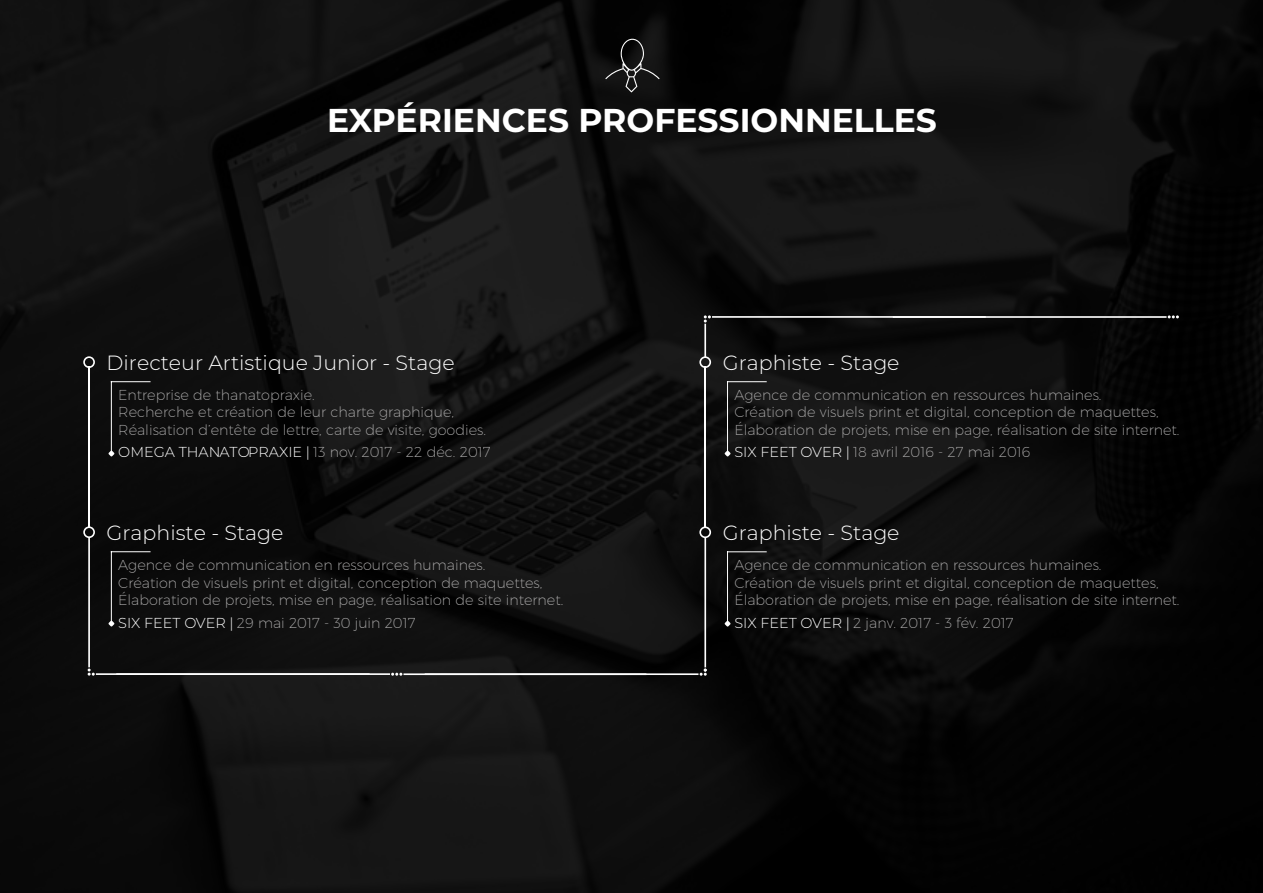
<style>
.page{position:relative;width:1263px;height:893px;background:#fff}
.page>*{position:absolute;margin:0;border:0;box-sizing:border-box;transform-origin:0 0}
.t1{font:700 33px "Montserrat";color:#fff}
.t2{font:300 20.55px "Montserrat";color:#fff}
.t3{font:200 14.4px/17.2px "Montserrat";color:#b3b2b2}
.s1{font-weight:300;color:#fff}
</style>
<div class="page">
<img style="left:0;top:0;width:1263px;height:893px">
<hr style="left:88px;top:367px;width:2px;height:160px;background:#fff">
<hr style="left:727px;top:381px;width:39px;height:1px;background:#fff">
<hr style="left:727px;top:382px;width:1px;height:72px;background:#fff">
<svg style="left:724px;top:450px;width:7px;height:7px"></svg>
<hr style="left:727px;top:552px;width:39px;height:1px;background:#fff">
<hr style="left:727px;top:552px;width:1px;height:72px;background:#fff">
<svg style="left:724px;top:621px;width:7px;height:6px"></svg>
<hr style="left:111px;top:381px;width:39px;height:1px;background:#fff">
<hr style="left:111px;top:382px;width:1px;height:72px;background:#fff">
<svg style="left:108px;top:450px;width:6px;height:7px"></svg>
<svg style="left:83px;top:356px;width:12px;height:12px"></svg>
<hr style="left:704px;top:367px;width:2px;height:160px;background:#fff">
<svg style="left:83px;top:526px;width:628px;height:150px;background:#131313"></svg>
<svg style="left:699px;top:315px;width:480px;height:53px;background:#141414"></svg>
<svg style="left:605px;top:39px;width:54px;height:53px;background:#222"></svg>
<h1 class="t1" style="left:327px;top:97px;width:611px">EXPÉRIENCES PROFESSIONNELLES</h1>
<h2 class="t2" style="left:107px;top:349px;width:350px">Directeur Artistique Junior - Stage</h2>
<p class="t3" style="left:118px;top:386px;width:369px">Entreprise de thanatopraxie.<br>Recherche et création de leur charte graphique,<br>Réalisation d’entête de lettre, carte de visite, goodies.</p>
<p class="t3" style="left:118px;top:443px;width:374px"><span class="s1">OMEGA THANATOPRAXIE |</span> 13 nov. 2017 - 22 déc. 2017</p>
<h2 class="t2" style="left:107px;top:519px;width:178px">Graphiste - Stage</h2>
<p class="t3" style="left:118px;top:556px;width:447px">Agence de communication en ressources humaines.<br>Création de visuels print et digital, conception de maquettes,<br>Élaboration de projets, mise en page, réalisation de site internet.</p>
<p class="t3" style="left:118px;top:613px;width:299px"><span class="s1">SIX FEET OVER |</span> 29 mai 2017 - 30 juin 2017</p>
<h2 class="t2" style="left:723px;top:349px;width:178px">Graphiste - Stage</h2>
<p class="t3" style="left:734px;top:386px;width:447px">Agence de communication en ressources humaines.<br>Création de visuels print et digital, conception de maquettes,<br>Élaboration de projets, mise en page, réalisation de site internet.</p>
<p class="t3" style="left:734px;top:443px;width:297px"><span class="s1">SIX FEET OVER |</span> 18 avril 2016 - 27 mai 2016</p>
<h2 class="t2" style="left:723px;top:519px;width:178px">Graphiste - Stage</h2>
<p class="t3" style="left:734px;top:556px;width:447px">Agence de communication en ressources humaines.<br>Création de visuels print et digital, conception de maquettes,<br>Élaboration de projets, mise en page, réalisation de site internet.</p>
<p class="t3" style="left:734px;top:613px;width:281px"><span class="s1">SIX FEET OVER |</span> 2 janv. 2017 - 3 fév. 2017</p>
</div>
